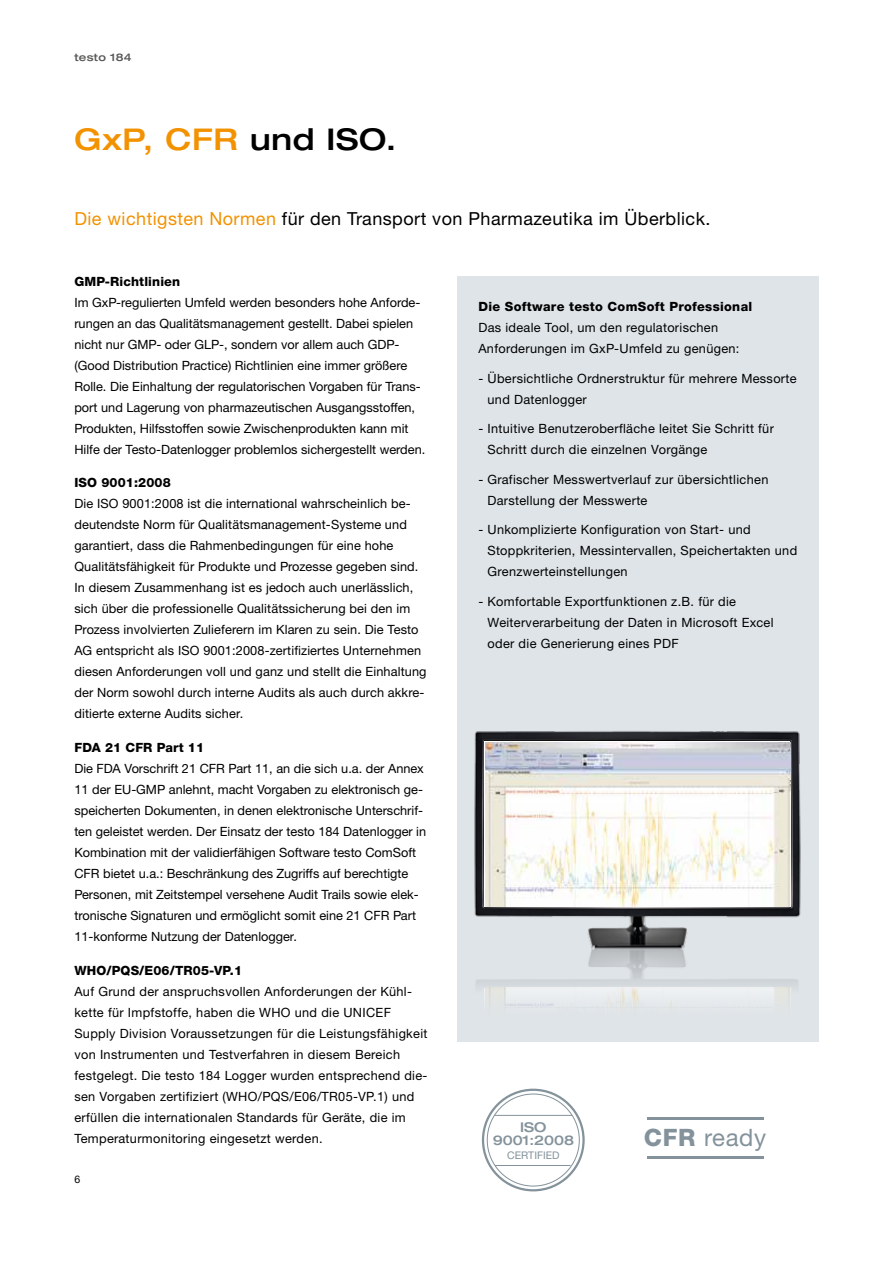
<style>
.page{position:relative;width:893px;height:1263px;background:#fff}
.page>*{position:absolute;margin:0;border:0;box-sizing:border-box;transform-origin:0 0}
.t1{font:500 expanded 30px "Helvetica Neue LTW1 G";letter-spacing:.025em;color:#f39200}
.t2{font:24px "Helvetica Neue LTW1 G";letter-spacing:.025em;color:#83929b}
.t3{font:18px "Helvetica Neue LTW1 G";letter-spacing:.025em;color:#000}
.t4{font:500 expanded 13.5px/13.5px "Helvetica Neue LTW1 G";color:#83929b;text-align:center}
.t5{font:12.75px/21px "Helvetica Neue LTW1 G";letter-spacing:.01em;color:#000}
.t6{font:800 12.75px "Helvetica Neue LTW1 G";letter-spacing:.01em;color:#000}
.t7{font:10.5px "Helvetica Neue LTW1 G";color:#83929b}
.t8{font:500 expanded 10.5px "Helvetica Neue LTW1 G";letter-spacing:.025em;color:#575756}
.t9{font:10.5px "Helvetica Neue LTW1 G";color:#000}
.s1{color:#000}
.s2{color:#f39200}
.s3{font-weight:800}
</style>
<div class="page">
<div style="left:457px;top:276px;width:362px;height:766px;background:#dfe4e8"></div>
<hr style="left:647px;top:1117px;width:117px;height:2px;background:#83929b">
<hr style="left:647px;top:1157px;width:117px;height:2px;background:#83929b">
<div style="left:482px;top:1089px;width:103px;height:102px;border:2px solid #83929b;border-radius:50%"></div>
<hr style="left:495px;top:1115px;width:77px;height:1px;background:#83929b">
<hr style="left:495px;top:1165px;width:75px;height:1px;background:#83929b">
<img style="left:476px;top:950px;width:322px;height:49px">
<img style="left:474px;top:731px;width:327px;height:219px">
<img style="left:485px;top:742px;width:305px;height:164px">
<img style="left:485px;top:987px;width:305px;height:21px">
<p class="t8" style="left:74px;top:51px;width:59px">testo 184</p>
<h1 class="t1" style="left:74px;top:120px;width:323px">GxP, CFR <span class="s1">und ISO.</span></h1>
<h3 class="t3" style="left:74px;top:208px;width:638px"><span class="s2">Die wichtigsten Normen</span> für den Transport von Pharmazeutika im Überblick.</h3>
<p class="t6" style="left:74px;top:273px;width:107px">GMP-Richtlinien</p>
<p class="t5" style="left:74px;top:291px;width:352px">Im GxP-regulierten Umfeld werden besonders hohe Anforde&shy;rungen an das Qualitätsmanagement gestellt. Dabei spielen nicht nur GMP- oder GLP-, sondern vor allem auch GDP-(Good Distribution Practice) Richtlinien eine immer größere Rolle. Die Einhaltung der regulatorischen Vorgaben für Trans&shy;port und Lagerung von pharmazeutischen Ausgangsstoffen, Produkten, Hilfsstoffen sowie Zwischenprodukten kann mit Hilfe der Testo-Datenlogger problemlos sichergestellt werden.</p>
<p class="t6" style="left:74px;top:475px;width:98px">ISO 9001:2008</p>
<p class="t5" style="left:74px;top:493px;width:354px">Die ISO 9001:2008 ist die international wahrscheinlich be&shy;deutendste Norm für Qualitätsmanagement-Systeme und garantiert, dass die Rahmenbedingungen für eine hohe Qualitätsfähigkeit für Produkte und Prozesse gegeben sind.<br>In diesem Zusammenhang ist es jedoch auch unerlässlich, sich über die professionelle Qualitätssicherung bei den im Prozess involvierten Zulieferern im Klaren zu sein. Die Testo AG entspricht als ISO 9001:2008-zertifiziertes Unternehmen diesen Anforderungen voll und ganz und stellt die Einhaltung der Norm sowohl durch interne Audits als auch durch akkre&shy;ditierte externe Audits sicher.</p>
<p class="t6" style="left:74px;top:740px;width:131px">FDA 21 CFR Part 11</p>
<p class="t5" style="left:74px;top:758px;width:353px">Die FDA Vorschrift 21 CFR Part 11, an die sich u.a. der Annex 11 der EU-GMP anlehnt, macht Vorgaben zu elektronisch ge&shy;speicherten Dokumenten, in denen elektronische Unterschrif&shy;ten geleistet werden. Der Einsatz der testo 184 Datenlogger in Kombination mit der validierfähigen Software testo ComSoft CFR bietet u.a.: Beschränkung des Zugriffs auf berechtigte Personen, mit Zeitstempel versehene Audit Trails sowie elek&shy;tronische Signaturen und ermöglicht somit eine 21 CFR Part 11-konforme Nutzung der Datenlogger.</p>
<p class="t6" style="left:74px;top:963px;width:169px">WHO/PQS/E06/TR05-VP.1</p>
<p class="t5" style="left:74px;top:981px;width:355px">Auf Grund der anspruchsvollen Anforderungen der Kühl&shy;kette für Impfstoffe, haben die WHO und die UNICEF Supply Division Voraussetzungen für die Leistungsfähigkeit von Instrumenten und Testverfahren in diesem Bereich festgelegt. Die testo 184 Logger wurden entsprechend die&shy;sen Vorgaben zertifiziert (WHO/PQS/E06/TR05-VP.1) und erfüllen die internationalen Standards für Geräte, die im Temperaturmonitoring eingesetzt werden.</p>
<p class="t9" style="left:74px;top:1173px;width:7px">6</p>
<p class="t6" style="left:478px;top:299px;width:275px">Die Software testo ComSoft Professional</p>
<p class="t5" style="left:478px;top:317px;width:263px">Das ideale Tool, um den regulatorischen<br>Anforderungen im GxP-Umfeld zu genügen:</p>
<p class="t5" style="left:487px;top:367px;width:311px;text-indent:-9px">- Übersichtliche Ordnerstruktur für mehrere Messorte und Datenlogger</p>
<p class="t5" style="left:487px;top:418px;width:288px;text-indent:-9px">- Intuitive Benutzeroberfläche leitet Sie Schritt für<br>Schritt durch die einzelnen Vorgänge</p>
<p class="t5" style="left:487px;top:468px;width:282px;text-indent:-9px">- Grafischer Messwertverlauf zur übersichtlichen<br>Darstellung der Messwerte</p>
<p class="t5" style="left:487px;top:519px;width:311px;text-indent:-9px">- Unkomplizierte Konfiguration von Start- und<br>Stoppkriterien, Messintervallen, Speichertakten und<br>Grenzwerteinstellungen</p>
<p class="t5" style="left:487px;top:590px;width:288px;text-indent:-9px">- Komfortable Exportfunktionen z.B. für die<br>Weiterverarbeitung der Daten in Microsoft Excel oder die Generierung eines PDF</p>
<p class="t4" style="left:493px;top:1119px;width:83px">ISO<br>9001:2008</p>
<p class="t7" style="left:507px;top:1148px;width:54px">CERTIFIED</p>
<h2 class="t2" style="left:644px;top:1123px;width:124px"><span class="s3">CFR</span> ready</h2>
</div>
